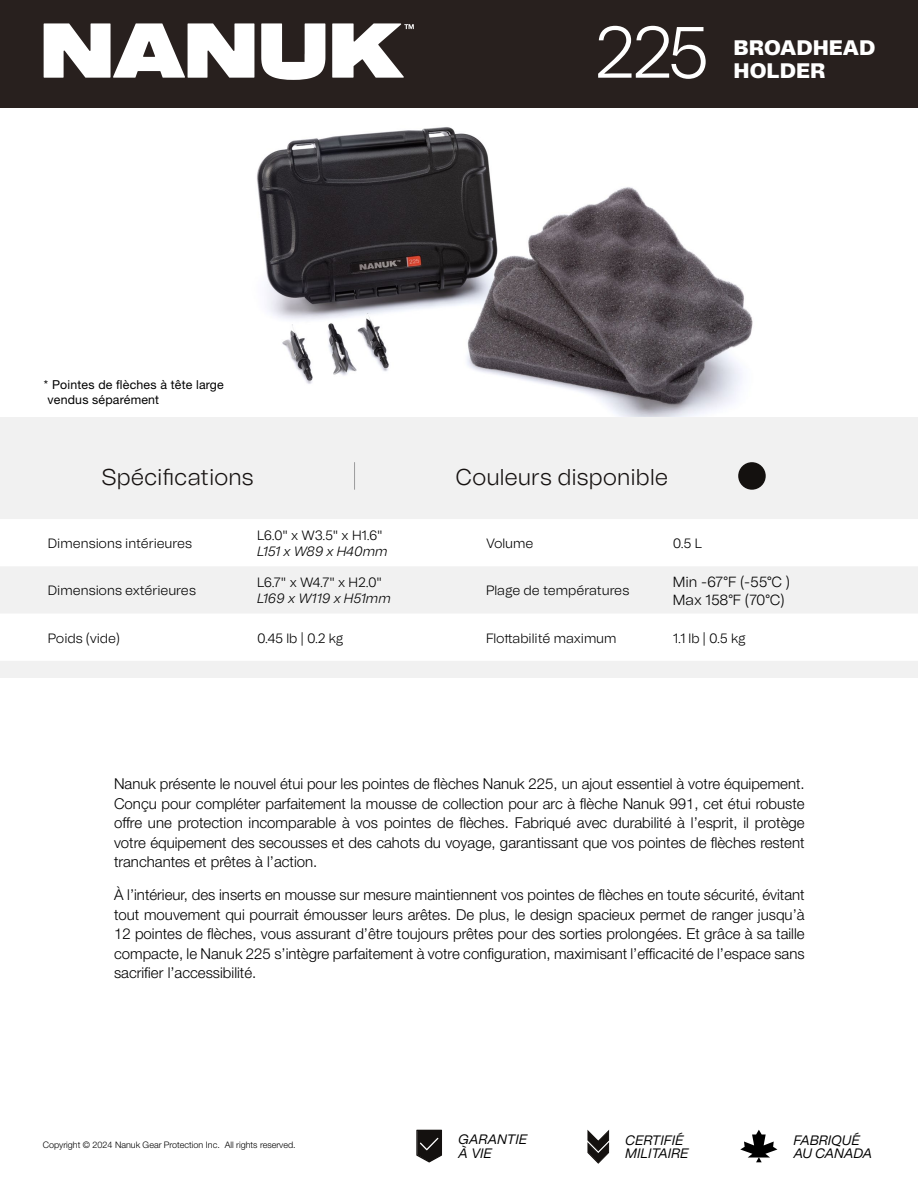
<style>
.page{position:relative;width:918px;height:1188px;background:#fff}
.page>*{position:absolute;margin:0;border:0;box-sizing:border-box;transform-origin:0 0}
.t1{font:300 72.45px "Tomato Grotesk";color:#fff}
.t2{font:300 22.8px "Tomato Grotesk";color:#151110}
.t3{font:900 21px "Tomato Grotesk";color:#fff}
.t4{font:300 15px/19.5px "Helvetica Neue LT Std";color:#000;text-align:justify}
.t5{font:300 14.7px/17.7px "Tomato Grotesk";letter-spacing:-.005em;color:#000}
.t6{font:italic 13.65px/13.5px "Tomato Grotesk";letter-spacing:-.01em;color:#000}
.t7{font:300 13.5px "Tomato Grotesk";color:#000}
.t8{font:italic 300 13.5px "Tomato Grotesk";letter-spacing:-.005em;color:#000}
.t9{font:12.3px/14.9px "Helvetica Neue LT Std";letter-spacing:.015em;color:#000}
.t10{font:300 9px "Helvetica Neue LT Std";color:#000}
</style>
<div class="page">
<div style="left:0;top:0;width:918px;height:108px;background:#28201e"></div>
<svg style="left:587px;top:1130px;width:22px;height:34px"></svg>
<svg style="left:416px;top:1130px;width:26px;height:33px"></svg>
<svg style="left:740px;top:1130px;width:37px;height:32px"></svg>
<svg style="left:44px;top:23px;width:210px;height:55px"></svg>
<svg style="left:261px;top:23px;width:64px;height:57px"></svg>
<svg style="left:332px;top:23px;width:82px;height:55px"></svg>
<div style="left:0;top:110px;width:918px;height:568px;background:#f1f1f1"></div>
<div style="left:0;top:110px;width:918px;height:307px;background:#fff"></div>
<img style="left:256px;top:127px;width:497px;height:290px">
<svg style="left:0;top:519px;width:918px;height:142px;fill:#fff"></svg>
<div style="left:738px;top:462px;width:28px;height:28px;background:#14110f;border-radius:50%"></div>
<svg style="left:354px;top:462px;width:1px;height:28px"></svg>
<h1 class="t1" style="left:594px;top:3px;width:117px">225</h1>
<h3 class="t3" style="left:734px;top:32px;width:143px">BROADHEAD</h3>
<h3 class="t3" style="left:734px;top:55px;width:93px">HOLDER</h3>
<p class="t9" style="left:44px;top:377px;width:181px">* Pointes de flèches à tête large vendus séparément</p>
<h2 class="t2" style="left:102px;top:462px;width:154px">Spécifications</h2>
<h2 class="t2" style="left:455px;top:462px;width:214px">Couleurs disponible</h2>
<p class="t7" style="left:48px;top:534px;width:146px">Dimensions intérieures</p>
<p class="t7" style="left:257px;top:526px;width:127px">L6.0" x W3.5" x H1.6"</p>
<p class="t8" style="left:257px;top:542px;width:132px">L151 x W89 x H40mm</p>
<p class="t7" style="left:486px;top:534px;width:49px">Volume</p>
<p class="t7" style="left:673px;top:534px;width:31px">0.5 L</p>
<p class="t7" style="left:48px;top:581px;width:150px">Dimensions extérieures</p>
<p class="t7" style="left:257px;top:573px;width:126px">L6.7" x W4.7" x H2.0"</p>
<p class="t8" style="left:257px;top:590px;width:135px">L169 x W119 x H51mm</p>
<p class="t7" style="left:486px;top:581px;width:145px">Plage de températures</p>
<p class="t5" style="left:673px;top:573px;width:119px">Min -67°F (-55°C )<br>Max 158°F (70°C)</p>
<p class="t7" style="left:48px;top:629px;width:74px">Poids (vide)</p>
<p class="t7" style="left:257px;top:629px;width:88px">0.45 lb | 0.2 kg</p>
<p class="t7" style="left:486px;top:629px;width:132px">Flottabilité maximum</p>
<p class="t7" style="left:673px;top:629px;width:75px">1.1 lb | 0.5 kg</p>
<p class="t4" style="left:114px;top:774px;width:692px">Nanuk présente le nouvel étui pour les pointes de flèches Nanuk 225, un ajout essentiel à votre équipement.<br>Conçu pour compléter parfaitement la mousse de collection pour arc à flèche Nanuk 991, cet étui robuste offre une protection incomparable à vos pointes de flèches. Fabriqué avec durabilité à l’esprit, il protège votre équipement des secousses et des cahots du voyage, garantissant que vos pointes de flèches restent tranchantes et prêtes à l’action.</p>
<p class="t4" style="left:114px;top:885px;width:692px">À l’intérieur, des inserts en mousse sur mesure maintiennent vos pointes de flèches en toute sécurité, évitant tout mouvement qui pourrait émousser leurs arêtes. De plus, le design spacieux permet de ranger jusqu’à 12 pointes de flèches, vous assurant d’être toujours prêtes pour des sorties prolongées. Et grâce à sa taille compacte, le Nanuk 225 s’intègre parfaitement à votre configuration, maximisant l’efficacité de l’espace sans sacrifier l’accessibilité.</p>
<p class="t10" style="left:43px;top:1140px;width:255px">Copyright © 2024 Nanuk Gear Protection Inc. All rights reserved.</p>
<p class="t6" style="left:794px;top:1133px;width:80px">FABRIQUÉ<br>AU CANADA</p>
<p class="t6" style="left:625px;top:1133px;width:65px">CERTIFIÉ<br>MILITAIRE</p>
<p class="t6" style="left:458px;top:1132px;width:70px">GARANTIE<br>À VIE</p>
</div>
